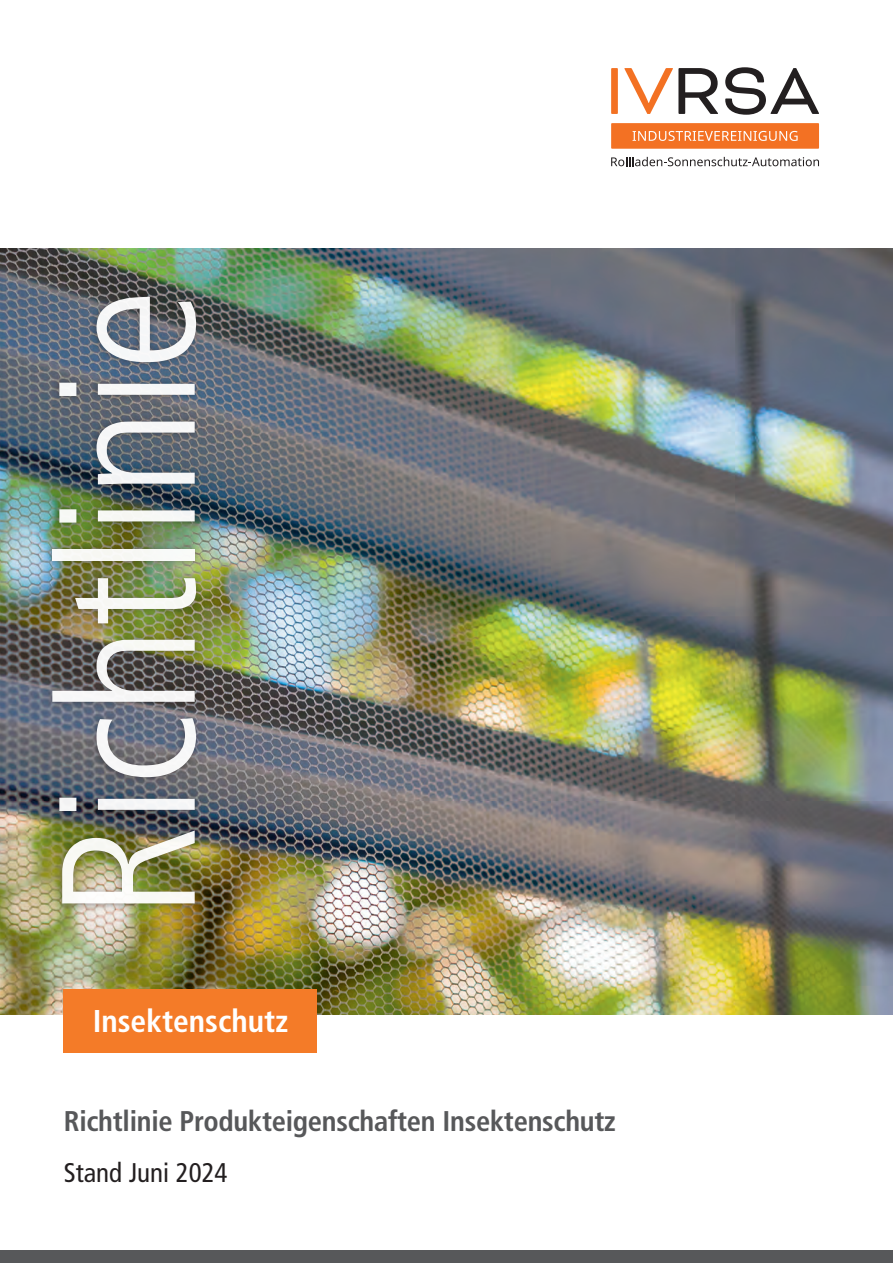
<style>
.page{position:relative;width:893px;height:1263px;background:#fff}
.page>*{position:absolute;margin:0;border:0;box-sizing:border-box;transform-origin:0 0}
.t1{font:300 condensed 189.9px "Frutiger LT Com";color:#fff}
.Typo_Kasten_weiß{font:700 condensed 31.5px "Frutiger LT Com";color:#fff}
.Headline{font:700 condensed 28.5px "Frutiger LT Com";letter-spacing:-.01em;color:#57585a}
.Subline_schwarz{font:condensed 27px "Frutiger LT Com";color:#231f20}
</style>
<div class="page">
<img style="left:0;top:249px;width:893px;height:765px">
<div style="left:611px;top:68px;width:7px;height:46px;background:#f37123"></div>
<svg style="left:624px;top:68px;width:94px;height:46px"></svg>
<svg style="left:725px;top:67px;width:94px;height:48px"></svg>
<svg style="left:611px;top:123px;width:208px;height:26px;background:#f4803b"></svg>
<svg style="left:611px;top:157px;width:208px;height:9px"></svg>
<div style="left:0;top:1250px;width:893px;height:13px;background:#57585a"></div>
<div style="left:64px;top:989px;width:253px;height:63px;background:#f47b28"></div>
<div style="left:44px;top:289px;width:159px;height:622px;background:#231f20;opacity:.4"></div>
<h1 class="t1" style="left:20px;top:919px;width:631px;rotate:-90deg">Richtlinie</h1>
<p class="Typo_Kasten_weiß" style="left:93px;top:1003px;width:197px">Insektenschutz</p>
<p class="Headline" style="left:64px;top:1104px;width:553px">Richtlinie Produkteigenschaften Insektenschutz</p>
<p class="Subline_schwarz" style="left:64px;top:1156px;width:165px">Stand Juni 2024</p>
</div>
